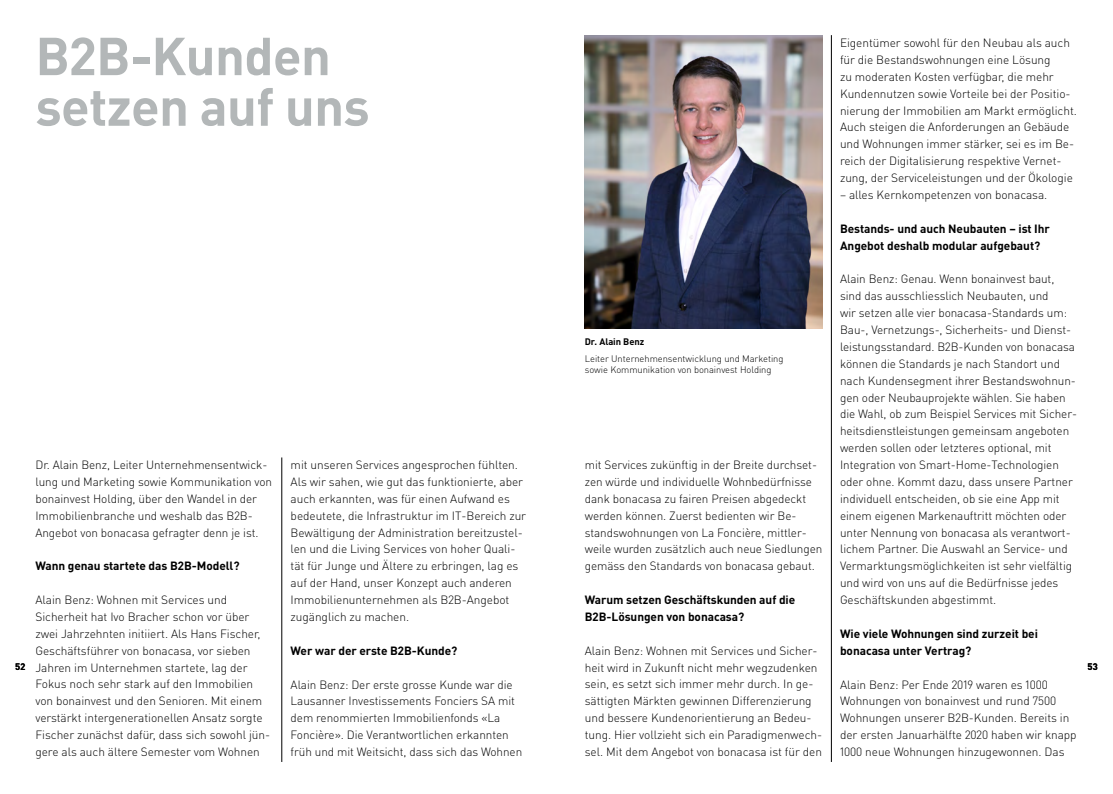
<style>
.page{position:relative;width:1113px;height:794px;background:#fff}
.page>*{position:absolute;margin:0;border:0;box-sizing:border-box;transform-origin:0 0}
.t1{font:700 52.5px/50.6px "DIN Pro";letter-spacing:-.015em;color:#b3b7b8}
.t2{font:300 11.88px/16.9px "DIN Pro";letter-spacing:-.005em;color:#000}
.t3{font:700 11.88px/16.9px "DIN Pro";letter-spacing:-.005em;color:#000}
.t4{font:300 9.38px/11.2px "DIN Pro";letter-spacing:-.005em;color:#000}
.t5{font:700 9.38px "DIN Pro";letter-spacing:-.005em;color:#000}
</style>
<div class="page">
<hr style="left:831px;top:36px;width:1px;height:725px;background:#000">
<img style="left:585px;top:35px;width:237px;height:293px">
<hr style="left:281px;top:458px;width:1px;height:303px;background:#000">
<h1 class="t1" style="left:35px;top:29px;width:336px">B2B-Kunden setzen auf uns</h1>
<p class="t2" style="left:840px;top:34px;width:238px">Eigentümer sowohl für den Neubau als auch für die Bestandswohnungen eine Lösung<br>zu moderaten Kosten verfügbar, die mehr Kundennutzen sowie Vorteile bei der Positio&shy;nierung der Immobilien am Markt ermöglicht.<br>Auch steigen die Anforderungen an Gebäude und Wohnungen immer stärker, sei es im Be&shy;reich der Digitalisierung respektive Vernet&shy;zung, der Serviceleistungen und der Ökologie</p>
<p class="t2" style="left:840px;top:186px;width:209px">– alles Kernkompetenzen von bonacasa.</p>
<p class="t3" style="left:840px;top:219px;width:211px">Bestands- und auch Neubauten – ist Ihr<br>Angebot deshalb modular aufgebaut?</p>
<p class="t2" style="left:840px;top:270px;width:238px">Alain Benz: Genau. Wenn bonainvest baut, sind das ausschliesslich Neubauten, und<br>wir setzen alle vier bonacasa-Standards um:<br>Bau-, Vernetzungs-, Sicherheits- und Dienst&shy;leistungsstandard. B2B-Kunden von bonacasa können die Standards je nach Standort und nach Kundensegment ihrer Bestandswohnun&shy;gen oder Neubauprojekte wählen. Sie haben die Wahl, ob zum Beispiel Services mit Sicher&shy;heitsdienstleistungen gemeinsam angeboten werden sollen oder letzteres optional, mit Integration von Smart-Home-Technologien oder ohne. Kommt dazu, dass unsere Partner individuell entscheiden, ob sie eine App mit einem eigenen Markenauftritt möchten oder unter Nennung von bonacasa als verantwort&shy;lichem Partner. Die Auswahl an Service- und Vermarktungsmöglichkeiten ist sehr vielfältig und wird von uns auf die Bedürfnisse jedes Geschäftskunden abgestimmt.</p>
<p class="t3" style="left:840px;top:624px;width:199px">Wie viele Wohnungen sind zurzeit bei bonacasa unter Vertrag?</p>
<p class="t2" style="left:840px;top:675px;width:238px">Alain Benz: Per Ende 2019 waren es 1000<br>Wohnungen von bonainvest und rund 7500<br>Wohnungen unserer B2B-Kunden. Bereits in der ersten Januarhälfte 2020 haben wir knapp 1000 neue Wohnungen hinzugewonnen. Das</p>
<p class="t5" style="left:585px;top:335px;width:61px">Dr. Alain Benz</p>
<p class="t4" style="left:585px;top:353px;width:200px">Leiter Unternehmensentwicklung und Marketing sowie Kommunikation von bonainvest Holding</p>
<p class="t2" style="left:291px;top:456px;width:237px">mit unseren Services angesprochen fühlten.<br>Als wir sahen, wie gut das funktionierte, aber auch erkannten, was für einen Aufwand es bedeutete, die Infrastruktur im IT-Bereich zur Bewältigung der Administration bereitzustel&shy;len und die Living Services von hoher Quali&shy;tät für Junge und Ältere zu erbringen, lag es auf der Hand, unser Konzept auch anderen Immobilienunternehmen als B2B-Angebot zugänglich zu machen.</p>
<p class="t3" style="left:291px;top:641px;width:168px">Wer war der erste B2B-Kunde?</p>
<p class="t2" style="left:291px;top:675px;width:233px">Alain Benz: Der erste grosse Kunde war die Lausanner Investissements Fonciers SA mit dem renommierten Immobilienfonds «La Foncière». Die Verantwortlichen erkannten früh und mit Weitsicht, dass sich das Wohnen</p>
<p class="t2" style="left:585px;top:456px;width:239px">mit Services zukünftig in der Breite durchset&shy;zen würde und individuelle Wohnbedürfnisse dank bonacasa zu fairen Preisen abgedeckt werden können. Zuerst bedienten wir Be&shy;standswohnungen von La Foncière, mittler&shy;weile wurden zusätzlich auch neue Siedlungen gemäss den Standards von bonacasa gebaut.</p>
<p class="t3" style="left:585px;top:591px;width:212px">Warum setzen Geschäftskunden auf die<br>B2B-Lösungen von bonacasa?</p>
<p class="t2" style="left:585px;top:641px;width:239px">Alain Benz: Wohnen mit Services und Sicher&shy;heit wird in Zukunft nicht mehr wegzudenken sein, es setzt sich immer mehr durch. In ge&shy;sättigten Märkten gewinnen Differenzierung und bessere Kundenorientierung an Bedeu&shy;tung. Hier vollzieht sich ein Paradigmenwech&shy;sel. Mit dem Angebot von bonacasa ist für den</p>
<p class="t2" style="left:35px;top:456px;width:238px">Dr. Alain Benz, Leiter Unternehmensentwick&shy;lung und Marketing sowie Kommunikation von bonainvest Holding, über den Wandel in der Immobilienbranche und weshalb das B2B-Angebot von bonacasa gefragter denn je ist.</p>
<p class="t3" style="left:35px;top:557px;width:206px">Wann genau startete das B2B-Modell?</p>
<p class="t2" style="left:35px;top:591px;width:236px">Alain Benz: Wohnen mit Services und Sicherheit hat Ivo Bracher schon vor über zwei Jahrzehnten initiiert. Als Hans Fischer, Geschäftsführer von bonacasa, vor sieben Jahren im Unternehmen startete, lag der Fokus noch sehr stark auf den Immobilien von bonainvest und den Senioren. Mit einem verstärkt intergenerationellen Ansatz sorgte Fischer zunächst dafür, dass sich sowohl jün&shy;gere als auch ältere Semester vom Wohnen</p>
<p class="t5" style="left:15px;top:660px;width:12px">52</p>
<p class="t5" style="left:1087px;top:660px;width:12px">53</p>
</div>
